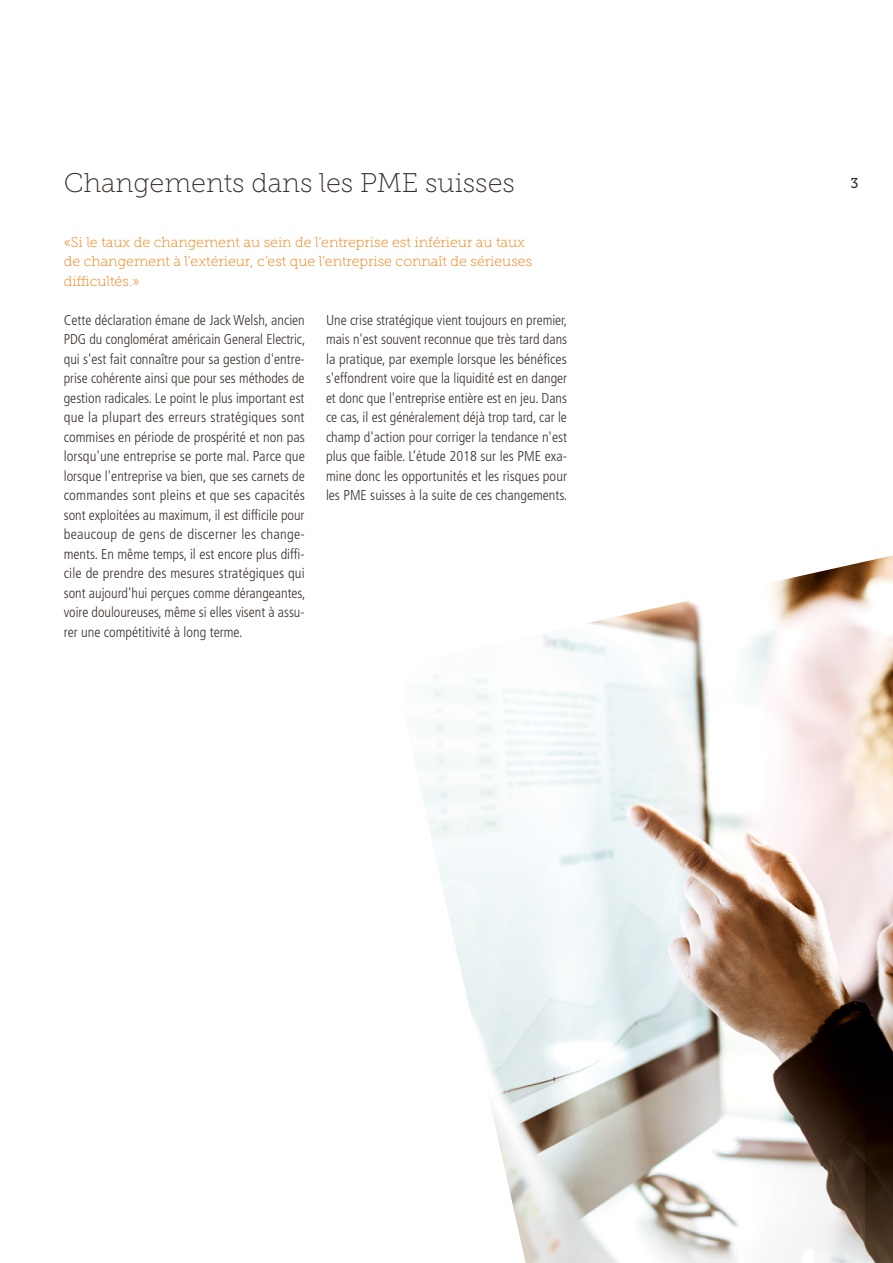
<style>
.page{position:relative;width:893px;height:1263px;background:#fff}
.page>*{position:absolute;margin:0;border:0;box-sizing:border-box;transform-origin:0 0}
._01_Headline_Museo_I{font:27px "Museo Slab 100";color:#3a302b}
._02_Grundtext_Frutig{font:300 condensed 14.25px/19.5px "Frutiger";color:#3a302b;text-align:justify}
.Lead{font:14.25px/19.5px "Museo Slab 100";color:#ef7c0c}
.t1{font:14.25px "Museo Slab 500";color:#3a302b}
</style>
<div class="page">
<img style="left:421px;top:555px;width:472px;height:708px">
<p class="_01_Headline_Museo_I" style="left:64px;top:168px;width:453px">Changements dans les PME suisses</p>
<p class="t1" style="left:850px;top:175px;width:10px">3</p>
<p class="Lead" style="left:64px;top:232px;width:470px">«Si le taux de changement au sein de l'entreprise est inférieur au taux de changement à l'extérieur, c’est que l'entreprise connaît de sérieuses difficultés.»</p>
<p class="_02_Grundtext_Frutig" style="left:64px;top:310px;width:243px">Cette déclaration émane de Jack Welsh, ancien PDG du conglomérat américain General Electric, qui s'est fait connaître pour sa gestion d'entre&shy;prise cohérente ainsi que pour ses méthodes de gestion radicales. Le point le plus important est que la plupart des erreurs stratégiques sont commises en période de prospérité et non pas lorsqu'une entreprise se porte mal. Parce que lorsque l'entreprise va bien, que ses carnets de commandes sont pleins et que ses capacités sont exploitées au maximum, il est difficile pour beaucoup de gens de discerner les change&shy;ments. En même temps, il est encore plus diffi&shy;cile de prendre des mesures stratégiques qui sont aujourd'hui perçues comme dérangeantes, voire douloureuses, même si elles visent à assu&shy;rer une compétitivité à long terme.</p>
<p class="_02_Grundtext_Frutig" style="left:326px;top:310px;width:243px">Une crise stratégique vient toujours en premier, mais n'est souvent reconnue que très tard dans la pratique, par exemple lorsque les bénéfices s'effondrent voire que la liquidité est en danger et donc que l'entreprise entière est en jeu. Dans ce cas, il est généralement déjà trop tard, car le champ d'action pour corriger la tendance n'est plus que faible. L’étude 2018 sur les PME exa&shy;mine donc les opportunités et les risques pour les PME suisses à la suite de ces changements.</p>
</div>
